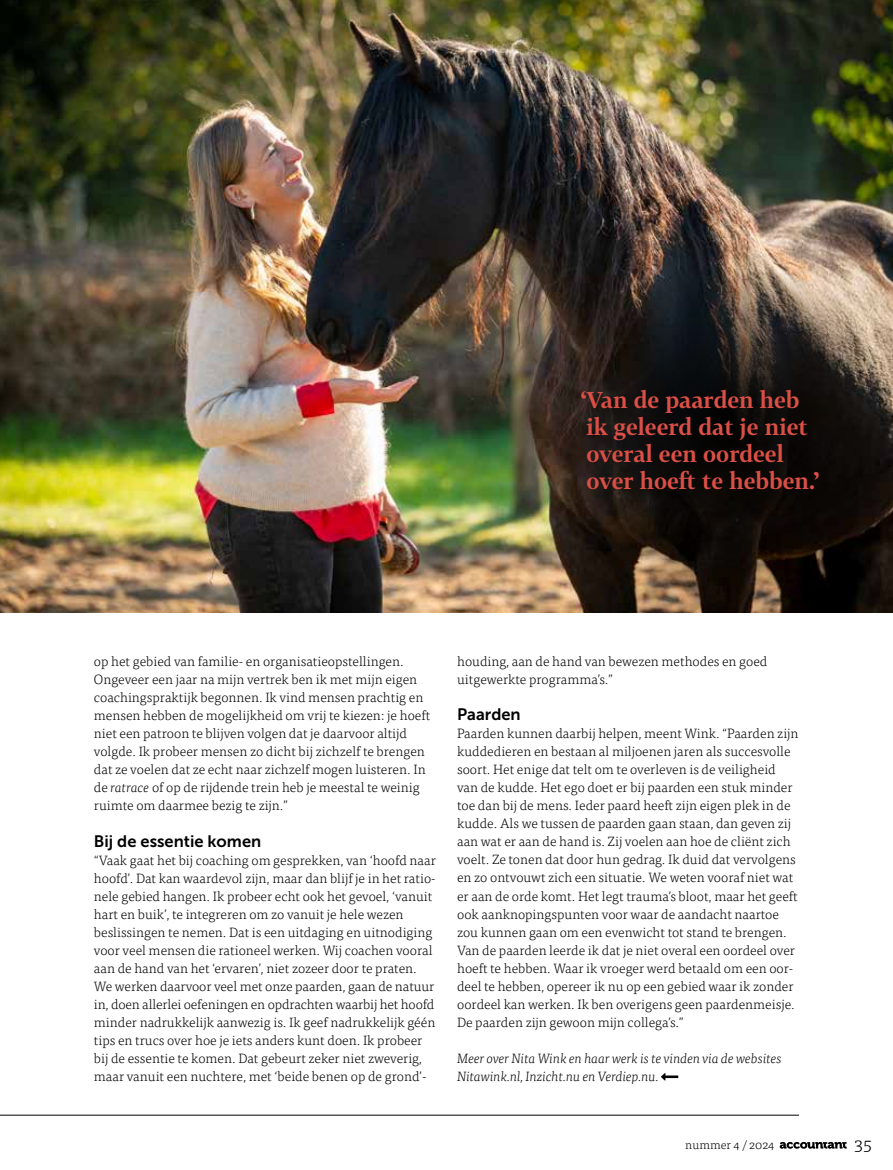
<style>
.page{position:relative;width:893px;height:1170px;background:#fff}
.page>*{position:absolute;margin:0;border:0;box-sizing:border-box;transform-origin:0 0}
.t1{font:700 22.5px/27px "Tabac G2";color:#da4f46}
.t2{font:300 18px "Tisa Pro";color:#000}
.t3{font:16.5px "Museo Sans 700";color:#000}
.t4{font:300 13.5px/18px "Tisa Pro";color:#000}
.t5{font:italic 300 13.5px/18px "Tisa Pro";letter-spacing:-.01em;color:#000}
.t6{font:300 12px "Tisa Pro";color:#000}
.s1{font-style:italic}
</style>
<div class="page">
<svg style="left:780px;top:1141px;width:67px;height:7px"></svg>
<hr style="left:0;top:1114px;width:799px;height:1px;background:#000">
<img style="left:0;top:0;width:893px;height:612px">
<svg style="left:661px;top:1073px;width:17px;height:7px"></svg>
<svg style="left:560px;top:260px;width:333px;height:333px;background:#251f1a"></svg>
<h1 class="t1" style="left:581px;top:386px;width:239px">‘Van de paarden heb ik geleerd dat je niet overal een oordeel over hoeft te hebben.’</h1>
<p class="t4" style="left:94px;top:652px;width:338px">op het gebied van familie- en organisatieopstellingen.<br>Ongeveer een jaar na mijn vertrek ben ik met mijn eigen coachingspraktijk begonnen. Ik vind mensen prachtig en mensen hebben de mogelijkheid om vrij te kiezen: je hoeft niet een patroon te blijven volgen dat je daarvoor altijd volgde. Ik probeer mensen zo dicht bij zichzelf te brengen dat ze voelen dat ze echt naar zichzelf mogen luisteren. In de <span class="s1">ratrace</span> of op de rijdende trein heb je meestal te weinig ruimte om daarmee bezig te zijn.”</p>
<p class="t3" style="left:94px;top:831px;width:169px">Bij de essentie komen</p>
<p class="t4" style="left:94px;top:850px;width:343px">“Vaak gaat het bij coaching om gesprekken, van ‘hoofd naar hoofd’. Dat kan waardevol zijn, maar dan blijf je in het ratio&shy;nele gebied hangen. Ik probeer echt ook het gevoel, ‘vanuit hart en buik’, te integreren om zo vanuit je hele wezen beslissingen te nemen. Dat is een uitdaging en uitnodiging voor veel mensen die rationeel werken. Wij coachen vooral aan de hand van het ‘ervaren’, niet zozeer door te praten.<br>We werken daarvoor veel met onze paarden, gaan de natuur in, doen allerlei oefeningen en opdrachten waarbij het hoofd minder nadrukkelijk aanwezig is. Ik geef nadrukkelijk géén tips en trucs over hoe je iets anders kunt doen. Ik probeer bij de essentie te komen. Dat gebeurt zeker niet zweverig, maar vanuit een nuchtere, met ‘beide benen op de grond’-</p>
<p class="t4" style="left:457px;top:652px;width:312px">houding, aan de hand van bewezen methodes en goed uitgewerkte programma’s.”</p>
<p class="t3" style="left:457px;top:705px;width:65px">Paarden</p>
<p class="t4" style="left:457px;top:724px;width:343px">Paarden kunnen daarbij helpen, meent Wink. “Paarden zijn kuddedieren en bestaan al miljoenen jaren als succesvolle soort. Het enige dat telt om te overleven is de veiligheid van de kudde. Het ego doet er bij paarden een stuk minder toe dan bij de mens. Ieder paard heeft zijn eigen plek in de kudde. Als we tussen de paarden gaan staan, dan geven zij aan wat er aan de hand is. Zij voelen aan hoe de cliënt zich voelt. Ze tonen dat door hun gedrag. Ik duid dat vervolgens en zo ontvouwt zich een situatie. We weten vooraf niet wat er aan de orde komt. Het legt trauma’s bloot, maar het geeft ook aanknopingspunten voor waar de aandacht naartoe zou kunnen gaan om een evenwicht tot stand te brengen.<br>Van de paarden leerde ik dat je niet overal een oordeel over hoeft te hebben. Waar ik vroeger werd betaald om een oor&shy;deel te hebben, opereer ik nu op een gebied waar ik zonder oordeel kan werken. Ik ben overigens geen paardenmeisje.<br>De paarden zijn gewoon mijn collega’s.”</p>
<p class="t5" style="left:457px;top:1048px;width:326px">Meer over Nita Wink en haar werk is te vinden via de websites<br>Nitawink.nl, Inzicht.nu en Verdiep.nu.</p>
<p class="t6" style="left:685px;top:1135px;width:91px">nummer 4 / 2024</p>
<h2 class="t2" style="left:854px;top:1130px;width:19px">35</h2>
</div>
